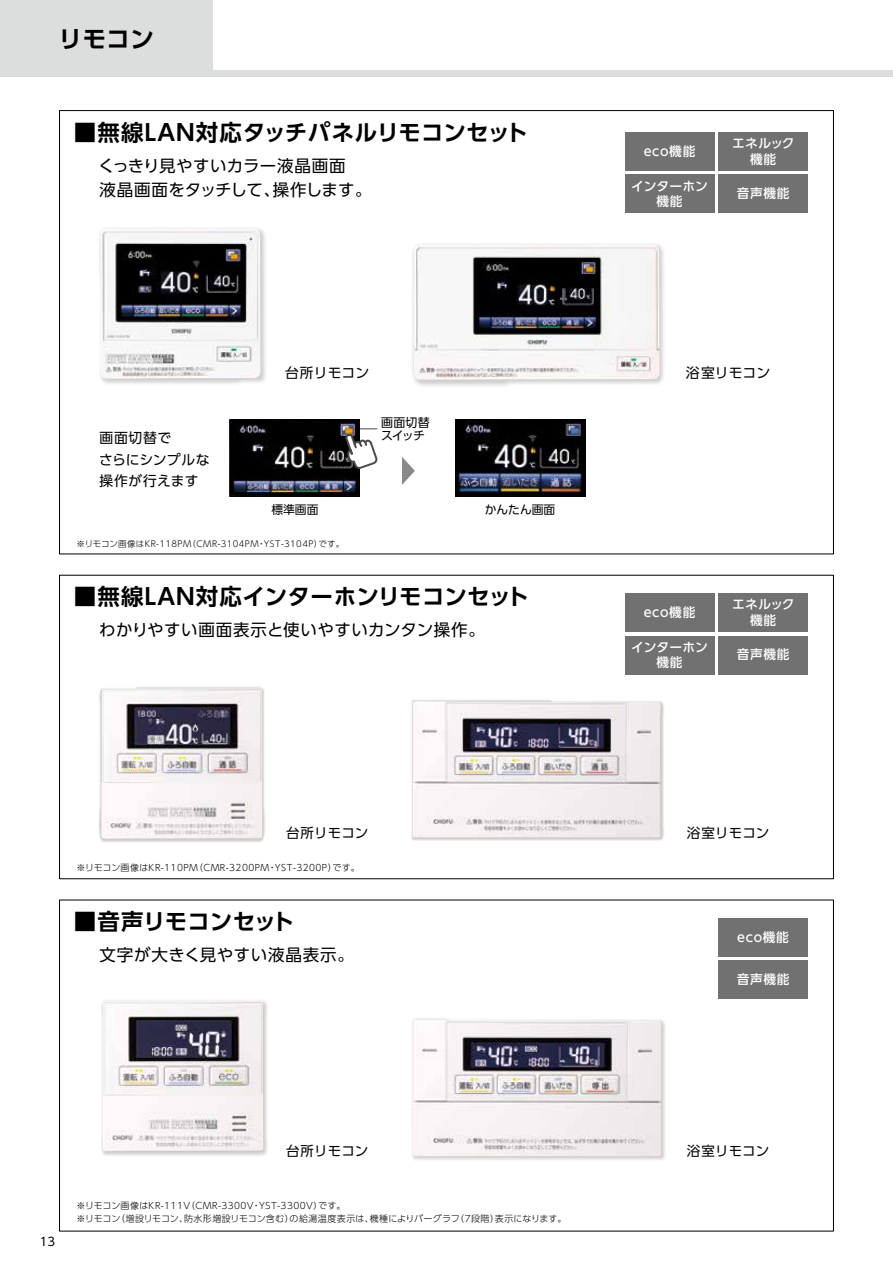
<style>
.page{position:relative;width:893px;height:1263px;background:#fff}
.page>*{position:absolute;margin:0;border:0;box-sizing:border-box;transform-origin:0 0}
.t1{font:700 23.85px "UD Shin Go Pr 6 N De";color:#000}
.t2{font:700 22.5px "UD Shin Go Pr 6 N De";letter-spacing:.01em;color:#000}
.t3{font:700 22.5px "UD Shin Go Pr 6 N De";letter-spacing:.03em;color:#000}
.t4{font:700 22.5px "UD Shin Go Pr 6 N De";letter-spacing:-.015em;color:#000}
.t5{font:16.5px/24px "UD Shin Go Pr 6 N";letter-spacing:.01em;color:#000}
.t6{font:16.5px "UD Shin Go Pr 6 N";letter-spacing:.03em;color:#000}
.t7{font:16.5px "UD Shin Go Pr 6 N";letter-spacing:.05em;color:#000}
.t8{font:13.8px/21.3px "UD Shin Go Pr 6 N";letter-spacing:.035em;color:#000}
.t9{font:13.8px "UD Shin Go Pr 6 N";letter-spacing:.01em;color:#000}
.t10{font:13.5px "UD Shin Go Pr 6 N";letter-spacing:.01em;color:#000}
.t11{font:500 12.75px/15.3px "UD Shin Go Pr 6 N";letter-spacing:.05em;color:#fff;text-align:center}
.t12{font:500 12.75px/15.3px "UD Shin Go Pr 6 N";letter-spacing:.01em;color:#fff;text-align:center}
.t13{font:12px "UD Shin Go Pr 6 N";letter-spacing:-.02em;color:#000}
.t14{font:11.7px "UD Shin Go Pr 6 N";color:#000}
.t15{font:300 9px/12.8px "UD Shin Go Pr 6 N";letter-spacing:.05em;color:#000}
.t16{font:300 8.55px "UD Shin Go Pr 6 N";letter-spacing:.05em;color:#000}
</style>
<div class="page">
<img style="left:99px;top:228px;width:167px;height:156px">
<img style="left:100px;top:229px;width:160px;height:150px">
<img style="left:412px;top:244px;width:252px;height:142px">
<img style="left:414px;top:245px;width:245px;height:135px">
<svg style="left:402px;top:457px;width:13px;height:28px"></svg>
<img style="left:230px;top:419px;width:130px;height:77px">
<svg style="left:345px;top:428px;width:33px;height:40px"></svg>
<img style="left:455px;top:419px;width:130px;height:77px">
<div style="left:0;top:70px;width:893px;height:7px;background:#dcdddd"></div>
<div style="left:0;top:0;width:213px;height:77px;background:#dcdddd"></div>
<div style="left:625px;top:132px;width:89px;height:38px;background:#727171"></div>
<div style="left:719px;top:132px;width:89px;height:38px;background:#727171"></div>
<div style="left:625px;top:175px;width:89px;height:38px;background:#727171"></div>
<div style="left:719px;top:175px;width:89px;height:38px;background:#727171"></div>
<div style="left:625px;top:593px;width:89px;height:39px;background:#727171"></div>
<div style="left:719px;top:593px;width:89px;height:39px;background:#727171"></div>
<div style="left:625px;top:636px;width:89px;height:38px;background:#727171"></div>
<div style="left:719px;top:636px;width:89px;height:38px;background:#727171"></div>
<img style="left:98px;top:687px;width:167px;height:155px">
<img style="left:101px;top:688px;width:161px;height:151px">
<img style="left:411px;top:700px;width:253px;height:141px">
<img style="left:413px;top:701px;width:248px;height:137px">
<img style="left:101px;top:1000px;width:166px;height:156px">
<img style="left:103px;top:1001px;width:161px;height:150px">
<img style="left:412px;top:1018px;width:253px;height:142px">
<img style="left:413px;top:1020px;width:248px;height:136px">
<div style="left:719px;top:918px;width:89px;height:38px;background:#727171"></div>
<div style="left:719px;top:960px;width:89px;height:39px;background:#727171"></div>
<h1 class="t1" style="left:58px;top:19px;width:97px">リモコン</h1>
<h2 class="t3" style="left:74px;top:114px;width:455px">■無線LAN対応タッチパネルリモコンセット</h2>
<h3 class="t5" style="left:98px;top:153px;width:275px">くっきり見やすいカラー液晶画面<br>液晶画面をタッチして、操作します。</h3>
<h3 class="t11" style="left:644px;top:143px;width:53px">eco機能</h3>
<h3 class="t11" style="left:732px;top:135px;width:64px">エネルック機能</h3>
<h3 class="t12" style="left:631px;top:178px;width:78px">インターホン機能</h3>
<h3 class="t11" style="left:737px;top:185px;width:54px">音声機能</h3>
<h3 class="t9" style="left:285px;top:361px;width:86px">台所リモコン</h3>
<h3 class="t9" style="left:686px;top:361px;width:86px">浴室リモコン</h3>
<h3 class="t8" style="left:99px;top:427px;width:112px">画面切替で<br>さらにシンプルな操作が行えます</h3>
<h3 class="t13" style="left:381px;top:412px;width:50px">画面切替</h3>
<h3 class="t13" style="left:381px;top:426px;width:46px">スイッチ</h3>
<p class="t14" style="left:271px;top:500px;width:49px">標準画面</p>
<p class="t14" style="left:485px;top:500px;width:72px">かんたん画面</p>
<p class="t16" style="left:77px;top:536px;width:269px">※リモコン画像はKR-118PM（CMR-3104PM・YST-3104P）です。</p>
<h2 class="t2" style="left:74px;top:578px;width:456px">■無線LAN対応インターホンリモコンセット</h2>
<h3 class="t6" style="left:99px;top:617px;width:387px">わかりやすい画面表示と使いやすいカンタン操作。</h3>
<h3 class="t11" style="left:644px;top:604px;width:53px">eco機能</h3>
<h3 class="t11" style="left:732px;top:597px;width:64px">エネルック機能</h3>
<h3 class="t12" style="left:631px;top:639px;width:78px">インターホン機能</h3>
<h3 class="t11" style="left:737px;top:646px;width:54px">音声機能</h3>
<h3 class="t10" style="left:286px;top:822px;width:84px">台所リモコン</h3>
<h3 class="t10" style="left:687px;top:822px;width:84px">浴室リモコン</h3>
<p class="t15" style="left:77px;top:861px;width:285px">※リモコン画像はKR-110PM（CMR-3200PM・YST-3200P）です。</p>
<h2 class="t4" style="left:74px;top:903px;width:222px">■音声リモコンセット</h2>
<h3 class="t7" style="left:100px;top:941px;width:256px">文字が大きく見やすい液晶表示。</h3>
<h3 class="t11" style="left:737px;top:929px;width:53px">eco機能</h3>
<h3 class="t11" style="left:737px;top:971px;width:54px">音声機能</h3>
<p class="t14" style="left:40px;top:1232px;width:17px">13</p>
<h3 class="t10" style="left:286px;top:1139px;width:84px">台所リモコン</h3>
<h3 class="t10" style="left:687px;top:1139px;width:84px">浴室リモコン</h3>
<p class="t15" style="left:77px;top:1199px;width:492px">※リモコン画像はKR-111V（CMR-3300V・YST-3300V）です。<br>※リモコン（増設リモコン、防水形増設リモコン含む）の給湯温度表示は、機種によりバーグラフ（7段階）表示になります。</p>
</div>
